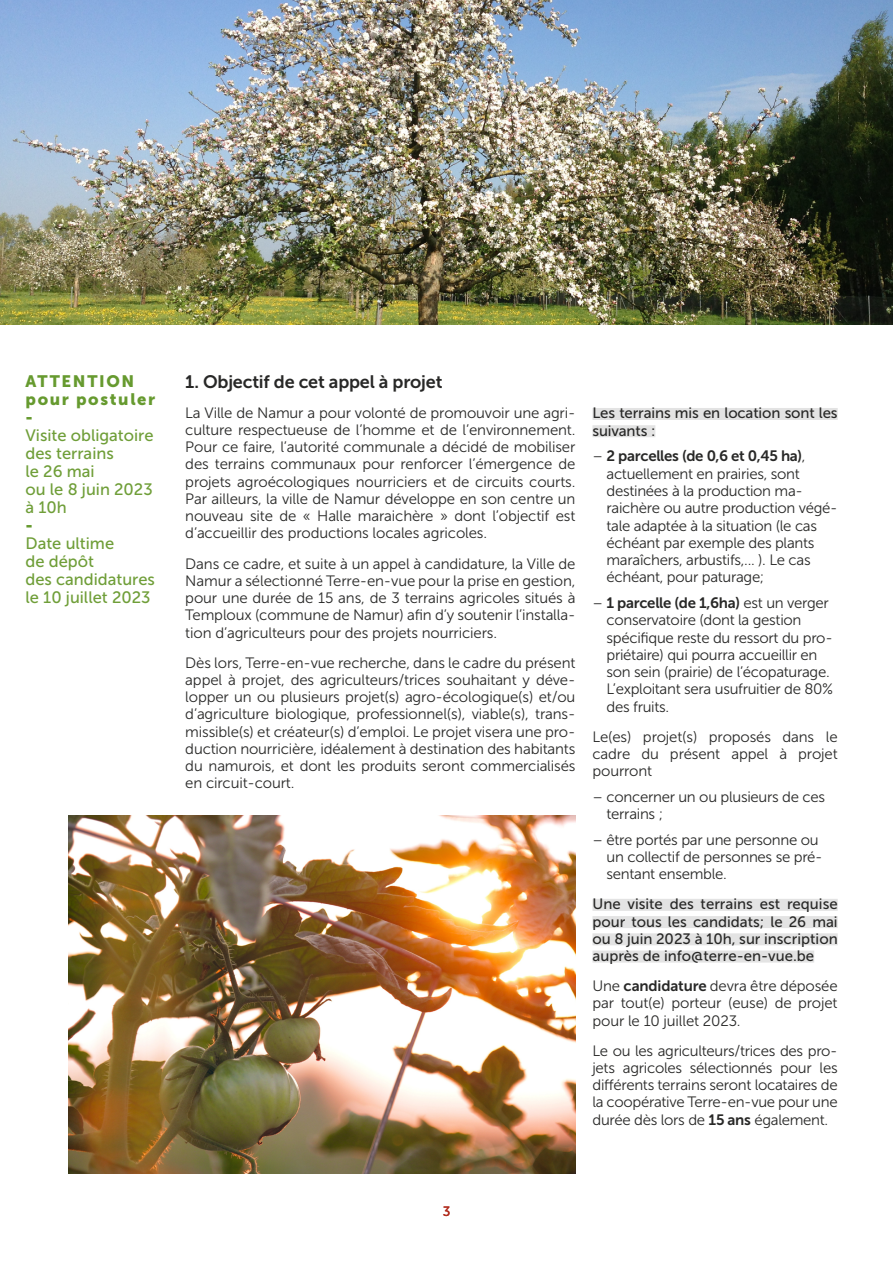
<style>
.page{position:relative;width:893px;height:1263px;background:#fff}
.page>*{position:absolute;margin:0;border:0;box-sizing:border-box;transform-origin:0 0}
.t1{font:18px "Museo Sans 700";letter-spacing:-.01em;color:#282827}
.t2{font:16.5px/18px "Museo Sans 500";color:#6f9e38}
.t3{font:16.5px/18px "Museo Sans 900";letter-spacing:.1em;color:#669a2f}
.t4{font:15px/17.2px "Museo Sans 300";letter-spacing:-.02em;color:#282827;text-align:justify}
.t5{font:15px/17.2px "Museo Sans 500";color:#282827}
.t6{font:15px "Museo Sans 700";letter-spacing:-.02em;color:#282827}
.t7{font:13.5px "Museo Sans 500";color:#b12c1e}
.s1{font-family:"Museo Sans 300"}
.s2{font-family:"Museo Sans 700"}
</style>
<div class="page">
<img style="left:68px;top:815px;width:507px;height:359px">
<img style="left:0;top:0;width:893px;height:325px">
<div style="left:592px;top:408px;width:246px;height:12px;background:#e3e3e3"></div>
<div style="left:592px;top:425px;width:63px;height:12px;background:#e3e3e3"></div>
<div style="left:592px;top:899px;width:246px;height:12px;background:#e3e3e3"></div>
<div style="left:592px;top:916px;width:246px;height:12px;background:#e3e3e3"></div>
<div style="left:592px;top:933px;width:246px;height:12px;background:#e3e3e3"></div>
<div style="left:592px;top:950px;width:222px;height:12px;background:#e3e3e3"></div>
<p class="t3" style="left:26px;top:372px;width:131px">ATTENTION pour postuler -</p>
<p class="t2" style="left:26px;top:426px;width:130px">Visite obligatoire des terrains<br>le 26 mai<br>ou le 8 juin 2023 à 10h</p>
<p class="t3" style="left:26px;top:516px;width:9px">-</p>
<p class="t2" style="left:26px;top:534px;width:131px">Date ultime<br>de dépôt<br>des candidatures le 10 juillet 2023</p>
<p class="t1" style="left:185px;top:371px;width:259px">1. Objectif de cet appel à projet</p>
<p class="t4" style="left:185px;top:404px;width:392px">La Ville de Namur a pour volonté de promouvoir une agri&shy;culture respectueuse de l’homme et de l’environnement.<br>Pour ce faire, l’autorité communale a décidé de mobiliser des terrains communaux pour renforcer l’émergence de projets agroécologiques nourriciers et de circuits courts.<br>Par ailleurs, la ville de Namur développe en son centre un nouveau site de « Halle maraichère » dont l’objectif est d’accueillir des productions locales agricoles.</p>
<p class="t4" style="left:185px;top:555px;width:392px">Dans ce cadre, et suite à un appel à candidature, la Ville de Namur a sélectionné Terre-en-vue pour la prise en gestion, pour une durée de 15 ans, de 3 terrains agricoles situés à Temploux (commune de Namur) afin d’y soutenir l’installa&shy;tion d’agriculteurs pour des projets nourriciers.</p>
<p class="t4" style="left:185px;top:654px;width:392px">Dès lors, Terre-en-vue recherche, dans le cadre du présent appel à projet, des agriculteurs/trices souhaitant y déve&shy;lopper un ou plusieurs projet(s) agro-écologique(s) et/ou d’agriculture biologique, professionnel(s), viable(s), trans&shy;missible(s) et créateur(s) d’emploi. Le projet visera une pro&shy;duction nourricière, idéalement à destination des habitants du namurois, et dont les produits seront commercialisés en circuit-court.</p>
<p class="t5" style="left:592px;top:405px;width:247px">Les terrains mis en location sont les suivants :</p>
<p class="t6" style="left:592px;top:448px;width:215px"><span class="s1">–</span> 2 parcelles (de 0,6 et 0,45 ha)<span class="s1">,</span></p>
<p class="t4" style="left:606px;top:465px;width:233px;text-align:left">actuellement en prairies, sont destinées à la production ma&shy;raichère ou autre production végé&shy;tale adaptée à la situation (le cas échéant par exemple des plants maraîchers, arbustifs,... ). Le cas échéant, pour paturage ;</p>
<p class="t6" style="left:592px;top:594px;width:238px"><span class="s1">–</span> 1 parcelle (de 1,6ha) <span class="s1">est un verger</span></p>
<p class="t4" style="left:606px;top:612px;width:228px;text-align:left">conservatoire (dont la gestion spécifique reste du ressort du pro&shy;priétaire) qui pourra accueillir en son sein (prairie) de l’écopaturage.<br>L’exploitant sera usufruitier de 80% des fruits.</p>
<p class="t4" style="left:592px;top:728px;width:247px">Le(es) projet(s) proposés dans le cadre du présent appel à projet pourront</p>
<p class="t4" style="left:606px;top:788px;width:220px;text-indent:-14px">– concerner un ou plusieurs de ces terrains ;</p>
<p class="t4" style="left:606px;top:831px;width:218px;text-align:left;text-indent:-14px">– être portés par une personne ou un collectif de personnes se pré&shy;sentant ensemble.</p>
<p class="t5" style="left:592px;top:895px;width:247px;text-align:justify">Une visite des terrains est requise pour tous les candidats; le 26 mai ou 8 juin 2023 à 10h, sur inscription auprès de info@terre-en-vue.be</p>
<p class="t4" style="left:592px;top:977px;width:247px">Une <span class="s2">candidature</span> devra être déposée par tout(e) porteur (euse) de projet pour le 10 juillet 2023.</p>
<p class="t4" style="left:592px;top:1042px;width:247px">Le ou les agriculteurs/trices des pro&shy;jets agricoles sélectionnés pour les différents terrains seront locataires de la coopérative Terre-en-vue pour une durée dès lors de <span class="s2">15 ans</span> également.</p>
<p class="t7" style="left:443px;top:1204px;width:9px">3</p>
</div>
